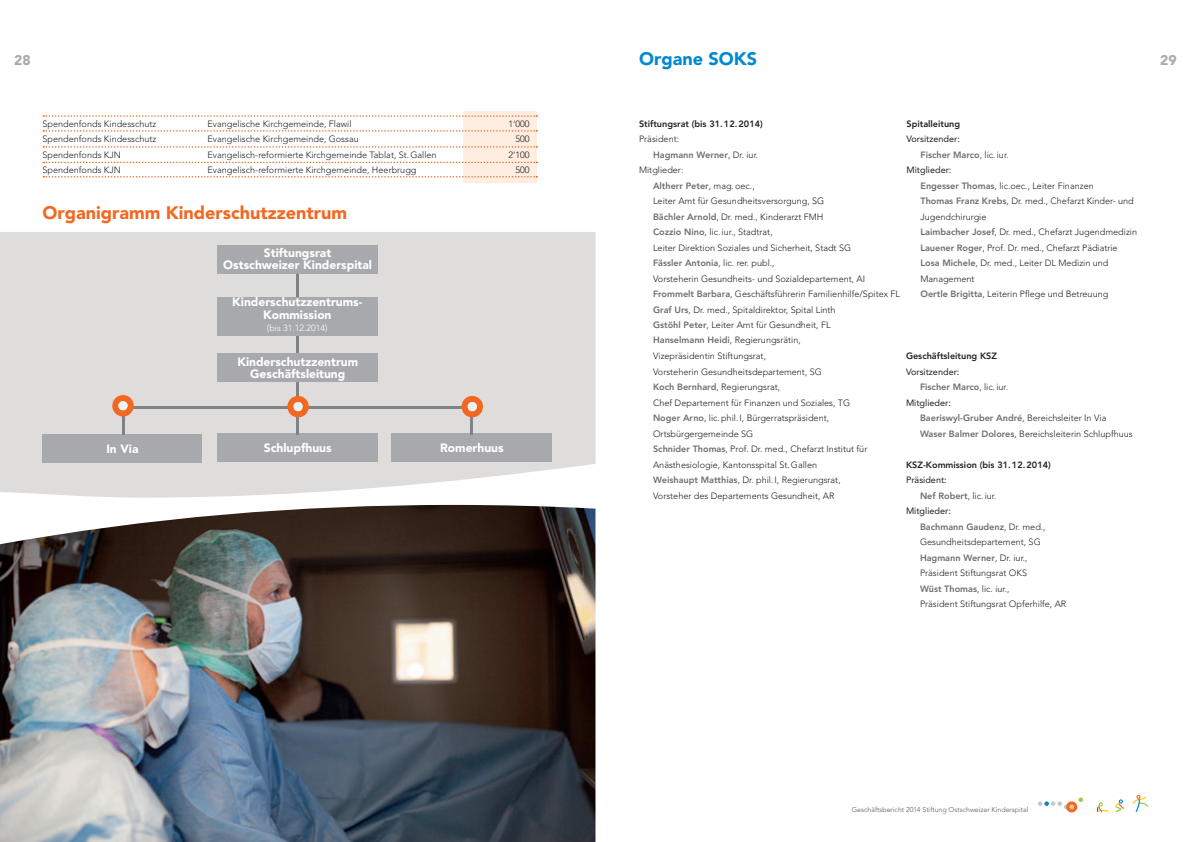
<style>
.page{position:relative;width:1191px;height:842px;background:#fff}
.page>*{position:absolute;margin:0;border:0;box-sizing:border-box;transform-origin:0 0}
.t1{font:900 18px "Avenir LT Std";color:#f36821}
.t2{font:900 18px "Avenir LT Std";color:#0089cf}
.t3{font:900 14px "Avenir LT Std";color:#a8a9ad}
.t4{font:900 12px/12.5px "Avenir LT Std";color:#fff;text-align:center}
.t5{font:300 9.1px "Avenir LT Std";color:#231f20}
.t6{font:800 9.1px "Avenir LT Std";color:#6c6d70}
.t7{font:800 9.1px "Avenir LT Std";color:#231f20}
.t8{font:9.1px "Avenir LT Std";color:#231f20}
.t9{font:300 9px "Avenir LT Std";color:#fff}
.t10{font:300 7px "Avenir LT Std";color:#57585a}
.s1{font-weight:300;color:#231f20}
.s2{font-weight:800;color:#6c6d70}
</style>
<div class="page">
<div style="left:0;top:232px;width:595px;height:266px;background:#dedddc"></div>
<hr style="left:296px;top:271px;width:3px;height:138px;background:#808285">
<div style="left:217px;top:246px;width:161px;height:28px;background:#a8a9ad"></div>
<div style="left:217px;top:297px;width:160px;height:39px;background:#a8a9ad"></div>
<div style="left:217px;top:354px;width:161px;height:28px;background:#a8a9ad"></div>
<div style="left:392px;top:433px;width:160px;height:29px;background:#a8a9ad"></div>
<div style="left:42px;top:434px;width:160px;height:28px;background:#a8a9ad"></div>
<hr style="left:122px;top:410px;width:3px;height:24px;background:#808285">
<hr style="left:470px;top:410px;width:3px;height:24px;background:#808285">
<hr style="left:122px;top:406px;width:351px;height:3px;background:#808285">
<svg style="left:112px;top:395px;width:22px;height:21px"></svg>
<svg style="left:461px;top:396px;width:22px;height:21px"></svg>
<div style="left:463px;top:111px;width:74px;height:72px;background:#feede0"></div>
<svg style="left:43px;top:115px;width:494px;height:2px"></svg>
<svg style="left:43px;top:146px;width:494px;height:2px"></svg>
<svg style="left:43px;top:130px;width:494px;height:2px"></svg>
<svg style="left:43px;top:162px;width:494px;height:1px"></svg>
<svg style="left:43px;top:176px;width:494px;height:2px"></svg>
<div style="left:1066px;top:801px;width:11px;height:11px;background:#f36821;border-radius:50%"></div>
<svg style="left:1038px;top:797px;width:45px;height:12px"></svg>
<svg style="left:1096px;top:802px;width:12px;height:10px"></svg>
<svg style="left:1115px;top:799px;width:9px;height:13px"></svg>
<svg style="left:1132px;top:795px;width:16px;height:17px"></svg>
<div style="left:218px;top:433px;width:160px;height:29px;background:#a8a9ad"></div>
<hr style="left:296px;top:410px;width:3px;height:24px;background:#808285">
<svg style="left:287px;top:396px;width:22px;height:21px"></svg>
<img style="left:0;top:505px;width:595px;height:337px">
<h1 class="t2" style="left:639px;top:47px;width:119px">Organe SOKS</h1>
<h2 class="t3" style="left:14px;top:51px;width:18px">28</h2>
<h2 class="t3" style="left:1160px;top:51px;width:18px">29</h2>
<p class="t5" style="left:43px;top:118px;width:115px">Spendenfonds Kindesschutz</p>
<p class="t5" style="left:208px;top:118px;width:145px">Evangelische Kirchgemeinde, Flawil</p>
<p class="t5" style="left:508px;top:118px;width:23px">1‘000</p>
<p class="t5" style="left:43px;top:134px;width:115px">Spendenfonds Kindesschutz</p>
<p class="t5" style="left:208px;top:134px;width:153px">Evangelische Kirchgemeinde, Gossau</p>
<p class="t5" style="left:515px;top:134px;width:16px">500</p>
<p class="t5" style="left:43px;top:149px;width:80px">Spendenfonds KJN</p>
<p class="t5" style="left:208px;top:149px;width:231px">Evangelisch-reformierte Kirchgemeinde Tablat, St.Gallen</p>
<p class="t5" style="left:508px;top:149px;width:23px">2‘100</p>
<p class="t5" style="left:43px;top:165px;width:80px">Spendenfonds KJN</p>
<p class="t5" style="left:208px;top:165px;width:210px">Evangelisch-reformierte Kirchgemeinde, Heerbrugg</p>
<p class="t5" style="left:515px;top:165px;width:16px">500</p>
<h1 class="t1" style="left:42px;top:202px;width:306px">Organigramm Kinderschutzzentrum</h1>
<h3 class="t4" style="left:223px;top:246px;width:150px">Stiftungsrat<br>Ostschweizer Kinderspital</h3>
<h3 class="t4" style="left:232px;top:296px;width:131px">Kinderschutzzentrums-<br>Kommission</h3>
<p class="t9" style="left:267px;top:322px;width:62px">(bis 31.12.2014)</p>
<h3 class="t4" style="left:237px;top:355px;width:122px">Kinderschutzzentrum<br>Geschäftsleitung</h3>
<h3 class="t4" style="left:264px;top:442px;width:69px">Schlupfhuus</h3>
<h3 class="t4" style="left:106px;top:442px;width:34px">In Via</h3>
<h3 class="t4" style="left:440px;top:442px;width:65px">Romerhuus</h3>
<p class="t7" style="left:639px;top:118px;width:125px">Stiftungsrat (bis 31.12.2014)</p>
<p class="t5" style="left:639px;top:134px;width:42px">Präsident:</p>
<p class="t6" style="left:653px;top:149px;width:107px">Hagmann Werner<span class="s1">, Dr. iur.</span></p>
<p class="t5" style="left:639px;top:165px;width:46px">Mitglieder:</p>
<p class="t6" style="left:653px;top:180px;width:103px">Altherr Peter<span class="s1">, mag.oec.,</span></p>
<p class="t5" style="left:653px;top:195px;width:173px">Leiter Amt für Gesundheitsversorgung, SG</p>
<p class="t5" style="left:653px;top:211px;width:172px"><span class="s2">Bächler Arnold</span>, Dr. med., Kinderarzt FMH</p>
<p class="t5" style="left:653px;top:226px;width:121px"><span class="s2">Cozzio Nino</span>, lic.iur., Stadtrat,</p>
<p class="t5" style="left:653px;top:242px;width:200px">Leiter Direktion Soziales und Sicherheit, Stadt SG</p>
<p class="t5" style="left:653px;top:257px;width:123px"><span class="s2">Fässler Antonia</span>, lic. rer. publ.,</p>
<p class="t5" style="left:653px;top:273px;width:214px">Vorsteherin Gesundheits- und Sozialdepartement, AI</p>
<p class="t5" style="left:653px;top:288px;width:249px"><span class="s2">Frommelt Barbara</span>, Geschäftsführerin Familienhilfe/Spitex FL</p>
<p class="t5" style="left:653px;top:304px;width:184px"><span class="s2">Graf Urs</span>, Dr. med., Spitaldirektor, Spital Linth</p>
<p class="t5" style="left:653px;top:319px;width:179px"><span class="s2">Gstöhl Peter</span>, Leiter Amt für Gesundheit, FL</p>
<p class="t5" style="left:653px;top:335px;width:149px"><span class="s2">Hanselmann Heidi</span>, Regierungsrätin,</p>
<p class="t5" style="left:653px;top:350px;width:114px">Vizepräsidentin Stiftungsrat,</p>
<p class="t5" style="left:653px;top:366px;width:170px">Vorsteherin Gesundheitsdepartement, SG</p>
<p class="t5" style="left:653px;top:382px;width:129px"><span class="s2">Koch Bernhard</span>, Regierungsrat,</p>
<p class="t5" style="left:653px;top:397px;width:199px">Chef Departement für Finanzen und Soziales, TG</p>
<p class="t5" style="left:653px;top:413px;width:178px"><span class="s2">Noger Arno</span>, lic.phil.I, Bürgerratspräsident,</p>
<p class="t5" style="left:653px;top:428px;width:102px">Ortsbürgergemeinde SG</p>
<p class="t5" style="left:653px;top:444px;width:216px"><span class="s2">Schnider Thomas</span>, Prof. Dr. med., Chefarzt Institut für</p>
<p class="t5" style="left:653px;top:459px;width:166px">Anästhesiologie, Kantonsspital St.Gallen</p>
<p class="t5" style="left:653px;top:475px;width:189px"><span class="s2">Weishaupt Matthias</span>, Dr. phil.I, Regierungsrat,</p>
<p class="t5" style="left:653px;top:490px;width:183px">Vorsteher des Departements Gesundheit, AR</p>
<p class="t7" style="left:906px;top:118px;width:55px">Spitalleitung</p>
<p class="t8" style="left:906px;top:134px;width:55px">Vorsitzender:</p>
<p class="t6" style="left:920px;top:149px;width:90px">Fischer Marco<span class="s1">, lic.iur.</span></p>
<p class="t8" style="left:906px;top:165px;width:46px">Mitglieder:</p>
<p class="t5" style="left:920px;top:180px;width:175px"><span class="s2">Engesser Thomas</span>, lic.oec., Leiter Finanzen</p>
<p class="t5" style="left:920px;top:196px;width:215px"><span class="s2">Thomas Franz Krebs</span>, Dr. med., Chefarzt Kinder- und</p>
<p class="t5" style="left:920px;top:211px;width:68px">Jugendchirurgie</p>
<p class="t5" style="left:920px;top:227px;width:218px"><span class="s2">Laimbacher Josef</span>, Dr. med., Chefarzt Jugendmedizin</p>
<p class="t5" style="left:920px;top:242px;width:199px"><span class="s2">Lauener Roger</span>, Prof. Dr. med., Chefarzt Pädiatrie</p>
<p class="t5" style="left:920px;top:258px;width:189px"><span class="s2">Losa Michele</span>, Dr. med., Leiter DL Medizin und</p>
<p class="t5" style="left:920px;top:273px;width:56px">Management</p>
<p class="t5" style="left:920px;top:289px;width:189px"><span class="s2">Oertle Brigitta</span>, Leiterin Pflege und Betreuung</p>
<p class="t7" style="left:906px;top:351px;width:93px">Geschäftsleitung KSZ</p>
<p class="t8" style="left:906px;top:366px;width:55px">Vorsitzender:</p>
<p class="t6" style="left:920px;top:382px;width:90px">Fischer Marco<span class="s1">, lic.iur.</span></p>
<p class="t8" style="left:906px;top:397px;width:46px">Mitglieder:</p>
<p class="t6" style="left:920px;top:412px;width:188px">Baeriswyl-Gruber André<span class="s1">, Bereichsleiter In Via</span></p>
<p class="t5" style="left:920px;top:428px;width:214px"><span class="s2">Waser Balmer Dolores</span>, Bereichsleiterin Schlupfhuus</p>
<p class="t7" style="left:906px;top:459px;width:146px">KSZ-Kommission (bis 31.12.2014)</p>
<p class="t8" style="left:906px;top:475px;width:42px">Präsident:</p>
<p class="t6" style="left:920px;top:490px;width:78px">Nef Robert<span class="s1">, lic.iur.</span></p>
<p class="t8" style="left:906px;top:506px;width:46px">Mitglieder:</p>
<p class="t6" style="left:920px;top:521px;width:127px">Bachmann Gaudenz<span class="s1">, Dr. med.,</span></p>
<p class="t5" style="left:920px;top:537px;width:122px">Gesundheitsdepartement, SG</p>
<p class="t6" style="left:920px;top:552px;width:109px">Hagmann Werner<span class="s1">, Dr. iur.,</span></p>
<p class="t5" style="left:920px;top:568px;width:109px">Präsident Stiftungsrat OKS</p>
<p class="t6" style="left:920px;top:583px;width:91px">Wüst Thomas<span class="s1">, lic. iur.,</span></p>
<p class="t5" style="left:920px;top:599px;width:148px">Präsident Stiftungsrat Opferhilfe, AR</p>
<p class="t10" style="left:852px;top:806px;width:178px">Geschäftsbericht 2014 Stiftung Ostschweizer Kinderspital</p>
</div>
